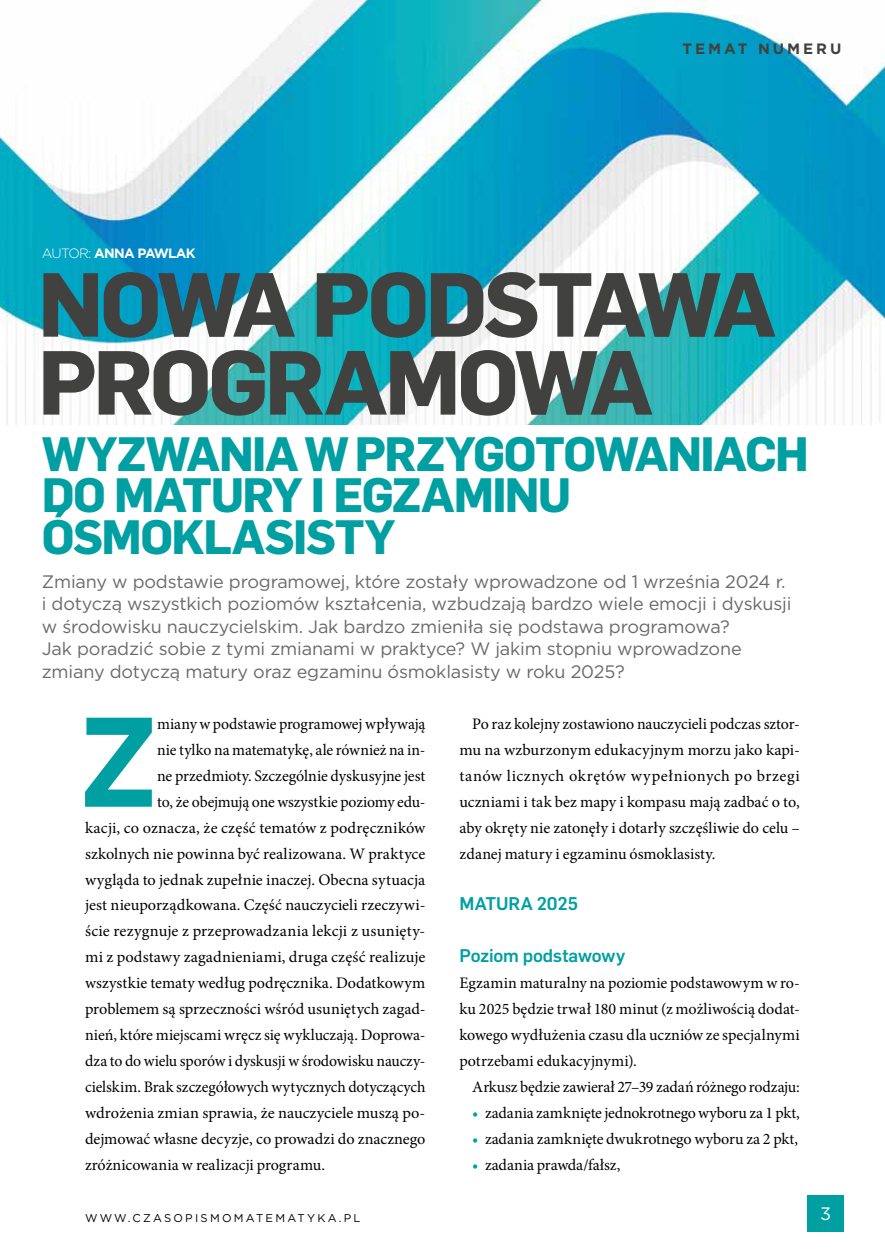
<style>
.page{position:relative;width:885px;height:1251px;background:#fff}
.page>*{position:absolute;margin:0;border:0;box-sizing:border-box;transform-origin:0 0}
.t1{font:700 127.2px "Gotham";color:#009fa2;scale:.9 1}
.t2{font:700 88.95px/77.8px "Flama";letter-spacing:-.04em;color:#414140}
.t3{font:700 47.25px/41.4px "Flama";letter-spacing:-.03em;color:#009fa2}
.t4{font:18px/22.5px "Gotham";letter-spacing:-.01em;color:#6a6a69}
.t5{font:500 18px "Flama";letter-spacing:-.01em;color:#009fa2}
.t6{font:18px "Gotham";color:#fff}
.t7{font:16.05px/26px "Minion Pro";color:#000;text-align:justify}
.t8{font:700 15px "Gotham";letter-spacing:.2em;color:#414140}
.t9{font:700 13.5px "Gotham";letter-spacing:-.05em;color:#fff}
.t10{font:11.25px "Gotham";letter-spacing:.2em;color:#000}
.s1{font-weight:300}
.s2{color:#009fa2}
</style>
<div class="page">
<img style="left:0;top:0;width:884px;height:424px">
<div style="left:807px;top:1195px;width:36px;height:36px;background:#009fa2"></div>
<p class="t8" style="left:682px;top:39px;width:160px">TEMAT NUMERU</p>
<p class="t9" style="left:42px;top:244px;width:155px"><span class="s1">AUTOR:</span> ANNA PAWLAK</p>
<h2 class="t2" style="left:38px;top:259px;width:739px">NOWA PODSTAWA<br>PROGRAMOWA</h2>
<h3 class="t3" style="left:42px;top:430px;width:768px">WYZWANIA W PRZYGOTOWANIACH<br>DO MATURY I EGZAMINU<br>ÓSMOKLASISTY</h3>
<p class="t4" style="left:42px;top:569px;width:751px">Zmiany w podstawie programowej, które zostały wprowadzone od 1 września 2024 r. i dotyczą wszystkich poziomów kształcenia, wzbudzają bardzo wiele emocji i dyskusji w środowisku nauczycielskim. Jak bardzo zmieniła się podstawa programowa?<br>Jak poradzić sobie z tymi zmianami w praktyce? W jakim stopniu wprowadzone zmiany dotyczą matury oraz egzaminu ósmoklasisty w roku 2025?</p>
<h1 class="t1" style="left:78px;top:677px;width:92px">Z</h1>
<p class="t7" style="left:157px;top:710px;width:270px">miany w podstawie programowej wpływają</p>
<p class="t7" style="left:157px;top:736px;width:270px">nie tylko na matematykę, ale również na in-</p>
<p class="t7" style="left:157px;top:762px;width:270px">ne przedmioty. Szczególnie dyskusyjne jest</p>
<p class="t7" style="left:157px;top:788px;width:270px">to, że obejmują one wszystkie poziomy edu-</p>
<p class="t7" style="left:85px;top:814px;width:342px">kacji, co oznacza, że część tematów z podręczników</p>
<p class="t7" style="left:85px;top:840px;width:342px">szkolnych nie powinna być realizowana. W praktyce</p>
<p class="t7" style="left:85px;top:866px;width:342px">wygląda to jednak zupełnie inaczej. Obecna sytuacja</p>
<p class="t7" style="left:85px;top:892px;width:342px">jest nieuporządkowana. Część nauczycieli rzeczywi-</p>
<p class="t7" style="left:85px;top:918px;width:342px">ście rezygnuje z przeprowadzania lekcji z usunięty-</p>
<p class="t7" style="left:85px;top:944px;width:342px">mi z podstawy zagadnieniami, druga część realizuje</p>
<p class="t7" style="left:85px;top:970px;width:342px">wszystkie tematy według podręcznika. Dodatkowym</p>
<p class="t7" style="left:85px;top:995px;width:342px">problemem są sprzeczności wśród usuniętych zagad-</p>
<p class="t7" style="left:85px;top:1021px;width:342px">nień, które miejscami wręcz się wykluczają. Doprowa-</p>
<p class="t7" style="left:85px;top:1047px;width:342px">dza to do wielu sporów i dyskusji w środowisku nauczy-</p>
<p class="t7" style="left:85px;top:1073px;width:342px">cielskim. Brak szczegółowych wytycznych dotyczących</p>
<p class="t7" style="left:85px;top:1099px;width:342px">wdrożenia zmian sprawia, że nauczyciele muszą po-</p>
<p class="t7" style="left:85px;top:1125px;width:342px">dejmować własne decyzje, co prowadzi do znacznego</p>
<p class="t7" style="left:85px;top:1151px;width:241px">zróżnicowania w realizacji programu.</p>
<p class="t7" style="left:459px;top:710px;width:342px;text-indent:13px">Po raz kolejny zostawiono nauczycieli podczas sztor&shy;mu na wzburzonym edukacyjnym morzu jako kapi&shy;tanów licznych okrętów wypełnionych po brzegi uczniami i tak bez mapy i kompasu mają zadbać o to, aby okręty nie zatonęły i dotarły szczęśliwie do celu – zdanej matury i egzaminu ósmoklasisty.</p>
<p class="t5" style="left:459px;top:890px;width:120px">MATURA 2025</p>
<p class="t5" style="left:459px;top:942px;width:167px">Poziom podstawowy</p>
<p class="t7" style="left:459px;top:970px;width:342px">Egzamin maturalny na poziomie podstawowym w ro&shy;ku 2025 będzie trwał 180 minut (z możliwością dodat&shy;kowego wydłużenia czasu dla uczniów ze specjalnymi potrzebami edukacyjnymi).</p>
<p class="t7" style="left:472px;top:1073px;width:329px">Arkusz będzie zawierał 27–39 zadań różnego rodzaju:</p>
<p class="t7" style="left:472px;top:1099px;width:329px"><span class="s2">•</span> zadania zamknięte jednokrotnego wyboru za 1 pkt,</p>
<p class="t7" style="left:472px;top:1125px;width:327px"><span class="s2">•</span> zadania zamknięte dwukrotnego wyboru za 2 pkt,</p>
<p class="t7" style="left:472px;top:1151px;width:150px"><span class="s2">•</span> zadania prawda/fałsz,</p>
<p class="t10" style="left:85px;top:1210px;width:277px">WWW.CZASOPISMOMATEMATYKA.PL</p>
<p class="t6" style="left:820px;top:1201px;width:13px">3</p>
</div>
